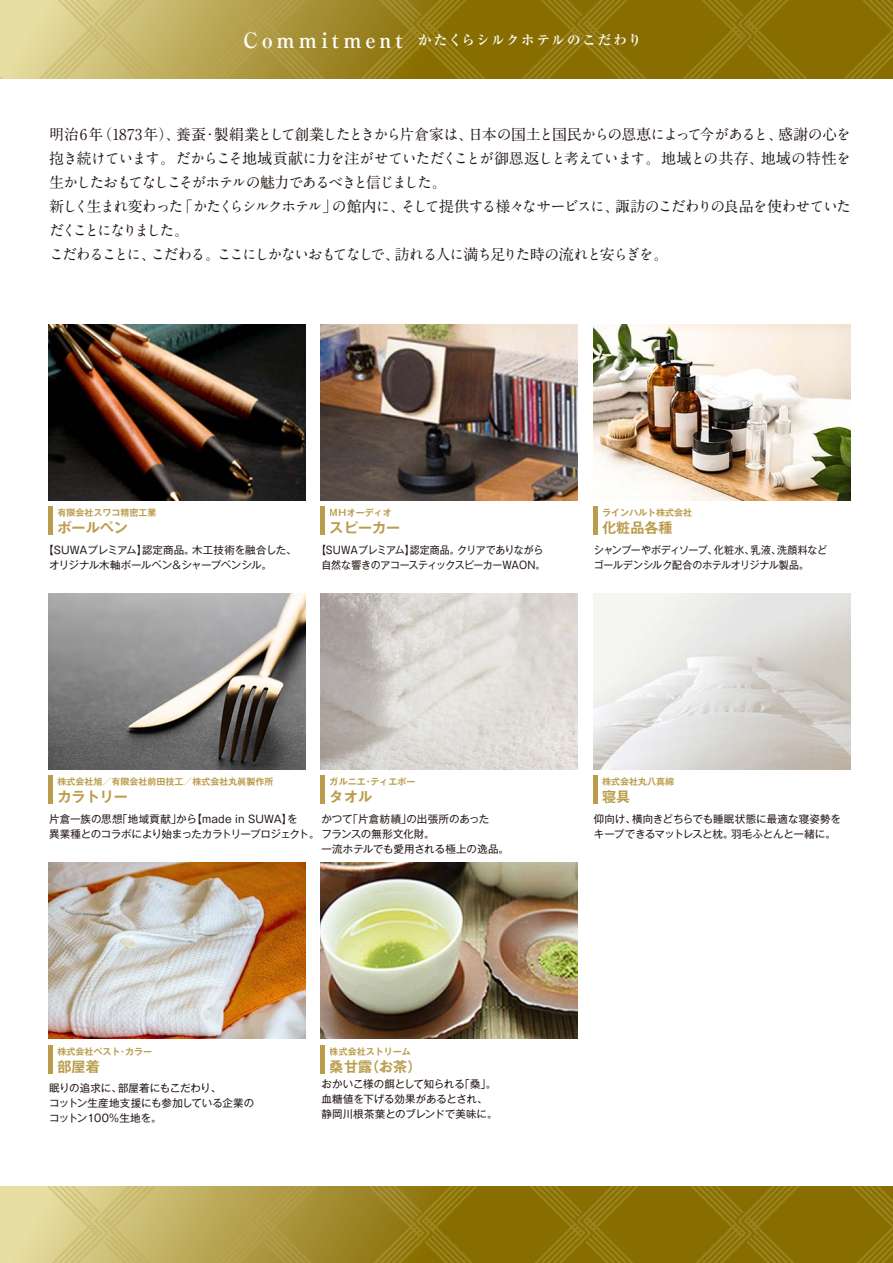
<style>
.page{position:relative;width:893px;height:1263px;background:#fff}
.page>*{position:absolute;margin:0;border:0;box-sizing:border-box;transform-origin:0 0}
.t1{font:700 15px/24px "A1 Mincho Std";letter-spacing:-.105em;color:#221815}
.t2{font:700 14.1px "Gothic MB101 Pro De";color:#aa8420}
.t3{font:700 13.5px "Ryumin Pr 6 N";letter-spacing:.12em;color:#fff}
.t4{font:10.5px/15px "Gothic MB101 Pro";letter-spacing:-.015em;color:#221815}
.t5{font:10.5px/15px "Gothic MB101 Pro";letter-spacing:-.015em;color:#221815;text-align:center;scale:.95 1}
.t6{font:10.5px "Gothic MB101 Pro";letter-spacing:.005em;color:#221815}
.t7{font:700 9px "Gothic MB101 Pro De";color:#aa8420}
.s1{font-size:21px}
</style>
<div class="page">
<svg style="left:0;top:1186px;width:893px;height:77px;background:#a28c2d"></svg>
<svg style="left:0;top:0;width:893px;height:79px;background:#a18b2b"></svg>
<img style="left:48px;top:324px;width:257px;height:176px">
<img style="left:321px;top:324px;width:257px;height:176px">
<img style="left:593px;top:324px;width:257px;height:176px">
<img style="left:48px;top:593px;width:257px;height:176px">
<img style="left:321px;top:593px;width:257px;height:176px">
<img style="left:48px;top:862px;width:257px;height:176px">
<img style="left:321px;top:862px;width:257px;height:176px">
<img style="left:593px;top:593px;width:257px;height:176px">
<div style="left:48px;top:507px;width:5px;height:28px;background:#bb9c4c"></div>
<hr style="left:321px;top:507px;width:4px;height:28px;background:#bb9c4c">
<hr style="left:593px;top:507px;width:4px;height:28px;background:#bb9c4c">
<div style="left:48px;top:776px;width:5px;height:28px;background:#bb9c4c"></div>
<hr style="left:321px;top:776px;width:4px;height:28px;background:#bb9c4c">
<hr style="left:593px;top:776px;width:4px;height:28px;background:#bb9c4c">
<div style="left:48px;top:1046px;width:5px;height:28px;background:#bb9c4c"></div>
<hr style="left:321px;top:1046px;width:4px;height:28px;background:#bb9c4c">
<p class="t3" style="left:243px;top:29px;width:400px"><span class="s1">Commitment</span> かたくらシルクホテルのこだわり</p>
<p class="t1" style="left:49px;top:121px;width:804px">明治6年（1873年）、養蚕・製絹業として創業したときから片倉家は、日本の国土と国民からの恩恵によって今があると、感謝の心を抱き続けています。だからこそ地域貢献に力を注がせていただくことが御恩返しと考えています。地域との共存、地域の特性を生かしたおもてなしこそがホテルの魅力であるべきと信じました。<br>新しく生まれ変わった「かたくらシルクホテル」の館内に、そして提供する様々なサービスに、諏訪のこだわりの良品を使わせていただくことになりました。<br>こだわることに、こだわる。ここにしかないおもてなしで、訪れる人に満ち足りた時の流れと安らぎを。</p>
<p class="t7" style="left:58px;top:505px;width:100px">有限会社スワコ精密工業</p>
<h2 class="t2" style="left:58px;top:516px;width:72px">ボールペン</h2>
<p class="t7" style="left:330px;top:505px;width:63px">MHオーディオ</p>
<h2 class="t2" style="left:330px;top:516px;width:72px">スピーカー</h2>
<p class="t7" style="left:602px;top:505px;width:91px">ラインハルト株式会社</p>
<h2 class="t2" style="left:602px;top:516px;width:72px">化粧品各種</h2>
<p class="t4" style="left:49px;top:541px;width:249px;text-indent:-6px">【SUWAプレミアム】認定商品。木工技術を融合した、オリジナル木軸ボールペン＆シャープペンシル。</p>
<p class="t5" style="left:316px;top:541px;width:243px">【SUWAプレミアム】認定商品。クリアでありながら自然な響きのアコースティックスピーカーWAON。</p>
<p class="t5" style="left:594px;top:541px;width:247px;text-align:left">シャンプーやボディソープ、化粧水、乳液、洗顔料などゴールデンシルク配合のホテルオリジナル製品。</p>
<p class="t7" style="left:58px;top:774px;width:218px">株式会社旭／有限会社前田技工／株式会社丸眞製作所</p>
<h2 class="t2" style="left:58px;top:785px;width:72px">カラトリー</h2>
<p class="t7" style="left:330px;top:774px;width:87px">ガルニエ・ティエボー</p>
<h2 class="t2" style="left:330px;top:785px;width:44px">タオル</h2>
<p class="t4" style="left:49px;top:810px;width:387px">片倉一族の思想「地域貢献」から【made in SUWA】を<br>異業種とのコラボにより始まったカラトリープロジェクト。フランスの無形文化財。</p>
<p class="t6" style="left:321px;top:810px;width:169px">かつて「片倉紡績」の出張所のあった</p>
<p class="t4" style="left:321px;top:840px;width:189px">一流ホテルでも愛用される極上の逸品。</p>
<p class="t7" style="left:58px;top:1044px;width:96px">株式会社ベスト・カラー</p>
<h2 class="t2" style="left:58px;top:1055px;width:44px">部屋着</h2>
<p class="t7" style="left:330px;top:1044px;width:82px">株式会社ストリーム</p>
<h2 class="t2" style="left:330px;top:1055px;width:93px">桑甘露（お茶）</h2>
<p class="t4" style="left:49px;top:1079px;width:207px">眠りの追求に、部屋着にもこだわり、<br>コットン生産地支援にも参加している企業のコットン100％生地を。</p>
<p class="t4" style="left:321px;top:1074px;width:178px">おかいこ様の餌として知られる「桑」。血糖値を下げる効果があるとされ、静岡川根茶葉とのブレンドで美味に。</p>
<p class="t7" style="left:602px;top:774px;width:73px">株式会社丸八真綿</p>
<h2 class="t2" style="left:602px;top:785px;width:30px">寝具</h2>
<p class="t4" style="left:594px;top:810px;width:249px">仰向け、横向きどちらでも睡眠状態に最適な寝姿勢をキープできるマットレスと枕。羽毛ふとんと一緒に。</p>
</div>
